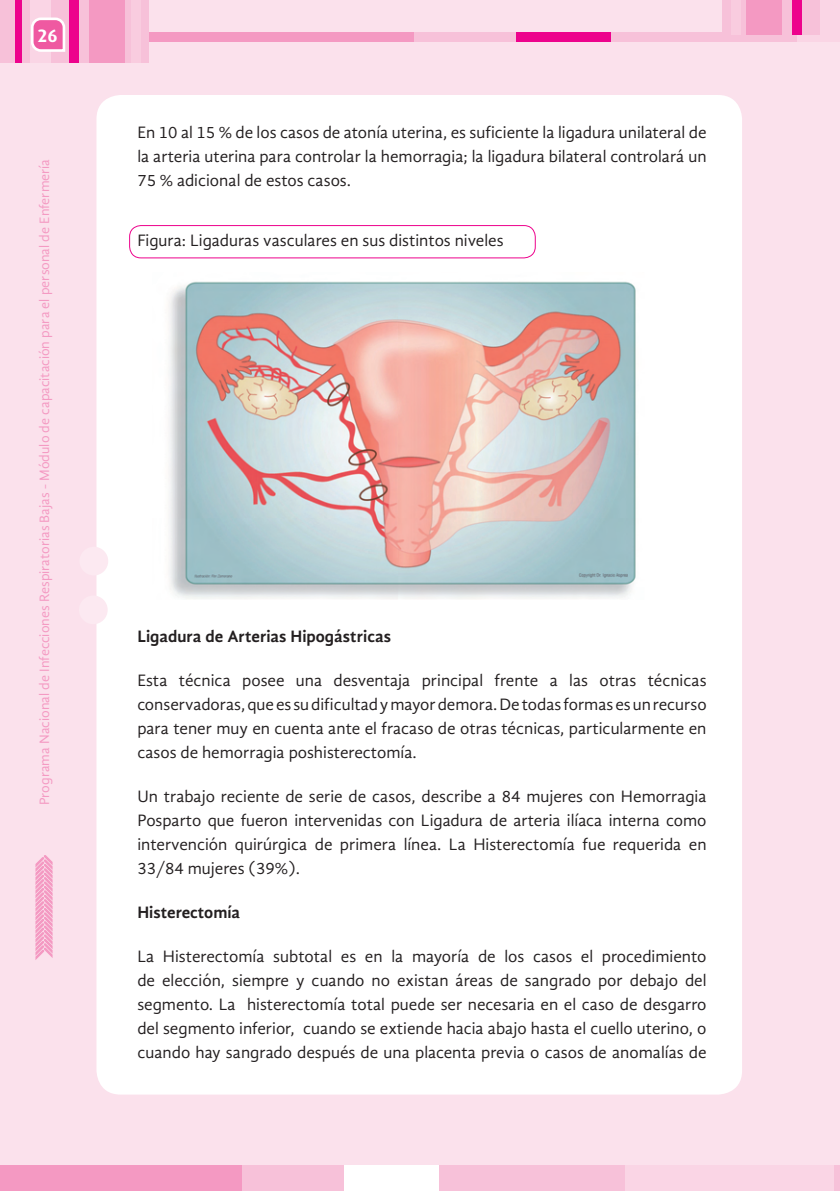
<style>
.page{position:relative;width:840px;height:1191px;background:#fff}
.page>*{position:absolute;margin:0;border:0;box-sizing:border-box;transform-origin:0 0}
.t1{font:700 18px "Dax";color:#fff}
.t2{font:17px/24px "Gandhi Sans";color:#231f20;text-align:justify}
.t3{font:700 17px "Gandhi Sans";color:#231f20}
.t4{font:14px "Gandhi Sans";color:#f499c2}
</style>
<div class="page">
<div style="left:0;top:0;width:839px;height:1191px;background:#fbe1ec"></div>
<div style="left:0;top:1165px;width:839px;height:26px;background:#f7c1d9"></div>
<div style="left:0;top:1165px;width:241px;height:26px;background:#f499c2"></div>
<div style="left:344px;top:1165px;width:94px;height:26px;background:#fff"></div>
<div style="left:625px;top:1165px;width:208px;height:26px;background:#fad5e5"></div>
<div style="left:0;top:32px;width:839px;height:10px;background:#f7c1d9"></div>
<div style="left:55px;top:32px;width:358px;height:10px;background:#f499c2"></div>
<div style="left:516px;top:32px;width:94px;height:10px;background:#ed028c"></div>
<div style="left:796px;top:32px;width:43px;height:10px;background:#fad5e5"></div>
<div style="left:0;top:0;width:148px;height:62px;background:#f7c1d9"></div>
<div style="left:89px;top:0;width:36px;height:62px;background:#f499c2"></div>
<div style="left:69px;top:0;width:10px;height:62px;background:#ed028c"></div>
<div style="left:30px;top:0;width:21px;height:62px;background:#fad5e5"></div>
<div style="left:16px;top:0;width:6px;height:62px;background:#ed028c"></div>
<div style="left:131px;top:0;width:9px;height:62px;background:#f9ccdf"></div>
<div style="left:722px;top:0;width:117px;height:34px;background:#f7c1d9"></div>
<div style="left:746px;top:0;width:35px;height:34px;background:#f499c2"></div>
<div style="left:792px;top:0;width:9px;height:34px;background:#ed028c"></div>
<div style="left:819px;top:0;width:20px;height:34px;background:#fad5e5"></div>
<div style="left:730px;top:0;width:10px;height:34px;background:#f9ccdf"></div>
<svg style="left:31px;top:17px;width:35px;height:35px"></svg>
<svg style="left:35px;top:855px;width:18px;height:105px;background:#f5b0cf"></svg>
<div style="left:96px;top:95px;width:645px;height:999px;background:#fff;border-radius:24px"></div>
<div style="left:79px;top:547px;width:29px;height:28px;background:#fce9f1;border-radius:50%"></div>
<div style="left:79px;top:595px;width:29px;height:29px;background:#fce9f1;border-radius:50%"></div>
<div style="left:129px;top:225px;width:406px;height:33px;border:1px solid #ed028c;border-radius:11px"></div>
<img style="left:169px;top:281px;width:467px;height:318px">
<p class="t1" style="left:37px;top:25px;width:22px">26</p>
<p class="t4" style="left:36px;top:805px;width:648px;rotate:-90deg">Programa Nacional de Infecciones Respiratorias Bajas - Módulo de capacitación para el personal de Enfermería</p>
<p class="t2" style="left:137px;top:120px;width:570px">En 10 al 15 % de los casos de atonía uterina, es suficiente la ligadura unilateral de la arteria uterina para controlar la hemorragia; la ligadura bilateral controlará un 75 % adicional de estos casos.</p>
<p class="t2" style="left:137px;top:228px;width:367px">Figura: Ligaduras vasculares en sus distintos niveles</p>
<p class="t3" style="left:137px;top:626px;width:255px">Ligadura de Arterias Hipogástricas</p>
<p class="t2" style="left:137px;top:668px;width:570px">Esta técnica posee una desventaja principal frente a las otras técnicas conservadoras, que es su dificultad y mayor demora. De todas formas es un recurso para tener muy en cuenta ante el fracaso de otras técnicas, particularmente en casos de hemorragia poshisterectomía.</p>
<p class="t2" style="left:137px;top:784px;width:570px">Un trabajo reciente de serie de casos, describe a 84 mujeres con Hemorragia Posparto que fueron intervenidas con Ligadura de arteria ilíaca interna como intervención quirúrgica de primera línea. La Histerectomía fue requerida en 33/84 mujeres (39%).</p>
<p class="t3" style="left:137px;top:902px;width:104px">Histerectomía</p>
<p class="t2" style="left:137px;top:944px;width:570px">La Histerectomía subtotal es en la mayoría de los casos el procedimiento de elección, siempre y cuando no existan áreas de sangrado por debajo del segmento. La histerectomía total puede ser necesaria en el caso de desgarro del segmento inferior, cuando se extiende hacia abajo hasta el cuello uterino, o cuando hay sangrado después de una placenta previa o casos de anomalías de</p>
</div>
